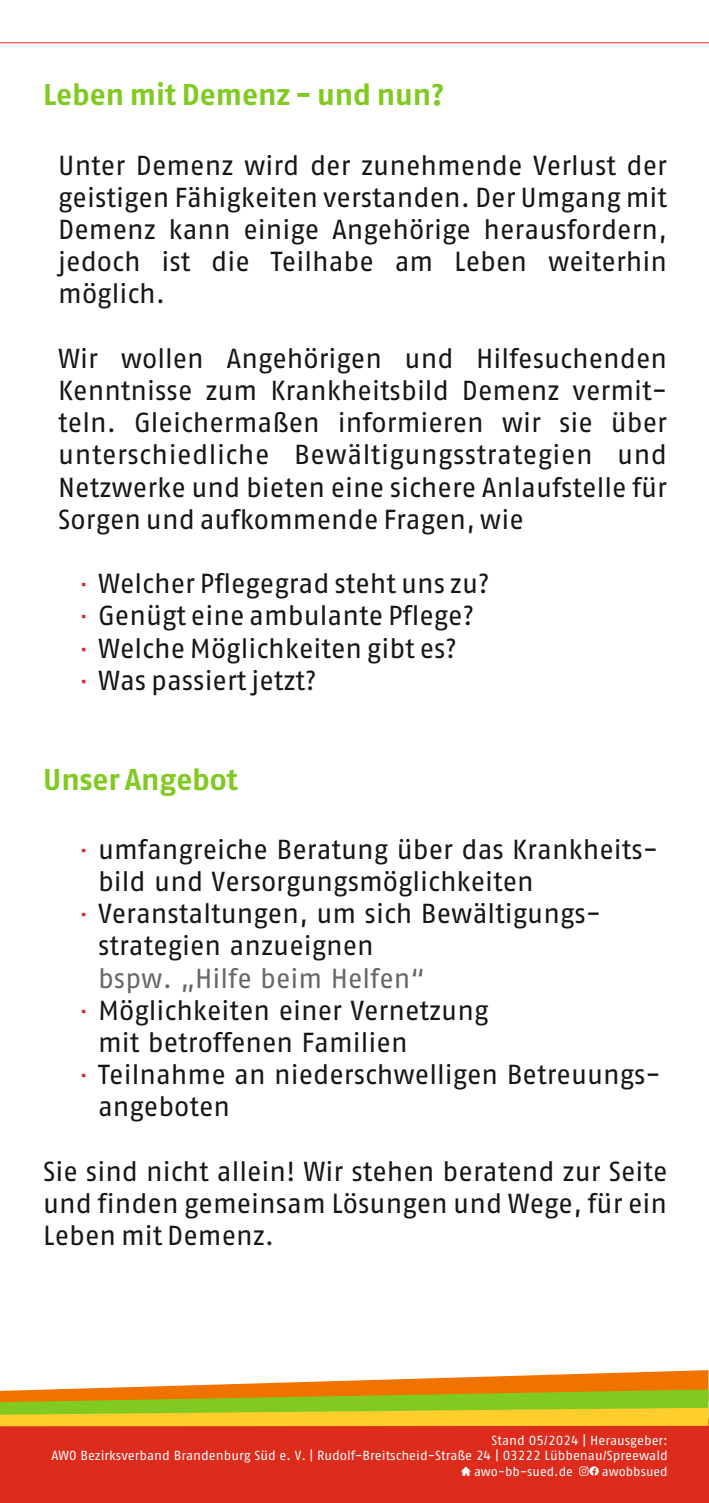
<style>
.page{position:relative;width:709px;height:1503px;background:#fff}
.page>*{position:absolute;margin:0;border:0;box-sizing:border-box;transform-origin:0 0}
.t1{font:700 30px "AWO Fago Office";color:#81ca22}
.t2{font:27.5px/32.2px "AWO Fago Office";color:#151616;text-align:justify}
.t3{font:27.5px "AWO Fago Office";color:#676767}
.t4{font:13.25px/15.5px "AWO Fago Office";color:#fff;text-align:right}
.t5{font:12.75px "AWO Fago Office";color:#fff}
</style>
<div class="page">
<hr style="left:0;top:42px;width:709px;height:1px;background:#dd2b1c">
<div style="left:0;top:1417px;width:709px;height:85px;background:#dd2b1c"></div>
<svg style="left:0;top:1370px;width:708px;height:56px"></svg>
<svg style="left:461px;top:1466px;width:10px;height:9px"></svg>
<svg style="left:579px;top:1466px;width:20px;height:9px"></svg>
<p class="t1" style="left:43px;top:81px;width:402px">Leben mit Demenz - und nun?</p>
<p class="t2" style="left:58px;top:151px;width:610px">Unter Demenz wird der zunehmende Verlust der geistigen Fähigkeiten verstanden. Der Umgang mit Demenz kann einige Angehörige herausfordern, jedoch ist die Teilhabe am Leben weiterhin möglich.</p>
<p class="t2" style="left:58px;top:345px;width:610px">Wir wollen Angehörigen und Hilfesuchenden Kenntnisse zum Krankheitsbild Demenz vermit&shy;teln. Gleichermaßen informieren wir sie über unterschiedliche Bewältigungsstrategien und Netzwerke und bieten eine sichere Anlaufstelle für Sorgen und aufkommende Fragen, wie</p>
<p class="t2" style="left:98px;top:570px;width:393px;text-align:left">Welcher Pflegegrad steht uns zu?<br>Genügt eine ambulante Pflege?<br>Welche Möglichkeiten gibt es?<br>Was passiert jetzt?</p>
<p class="t1" style="left:43px;top:765px;width:196px">Unser Angebot</p>
<p class="t2" style="left:98px;top:835px;width:562px;text-align:left">umfangreiche Beratung über das Krankheits&shy;bild und Versorgungsmöglichkeiten Veranstaltungen, um sich Bewältigungs&shy;strategien anzueignen</p>
<p class="t3" style="left:98px;top:968px;width:328px">bspw. „Hilfe beim Helfen“</p>
<p class="t2" style="left:98px;top:996px;width:564px;text-align:left">Möglichkeiten einer Vernetzung<br>mit betroffenen Familien<br>Teilnahme an niederschwelligen Betreuungs&shy;angeboten</p>
<p class="t2" style="left:43px;top:1157px;width:626px">Sie sind nicht allein! Wir stehen beratend zur Seite und finden gemeinsam Lösungen und Wege, für ein Leben mit Demenz.</p>
<p class="t4" style="left:51px;top:1433px;width:618px">Stand 05/2024 | Herausgeber:<br>AWO Bezirksverband Brandenburg Süd e. V. | Rudolf-Breitscheid-Straße 24 | 03222 Lübbenau/Spreewald</p>
<p class="t5" style="left:474px;top:1466px;width:100px">awo-bb-sued.de</p>
<p class="t5" style="left:602px;top:1466px;width:67px">awobbsued</p>
</div>
